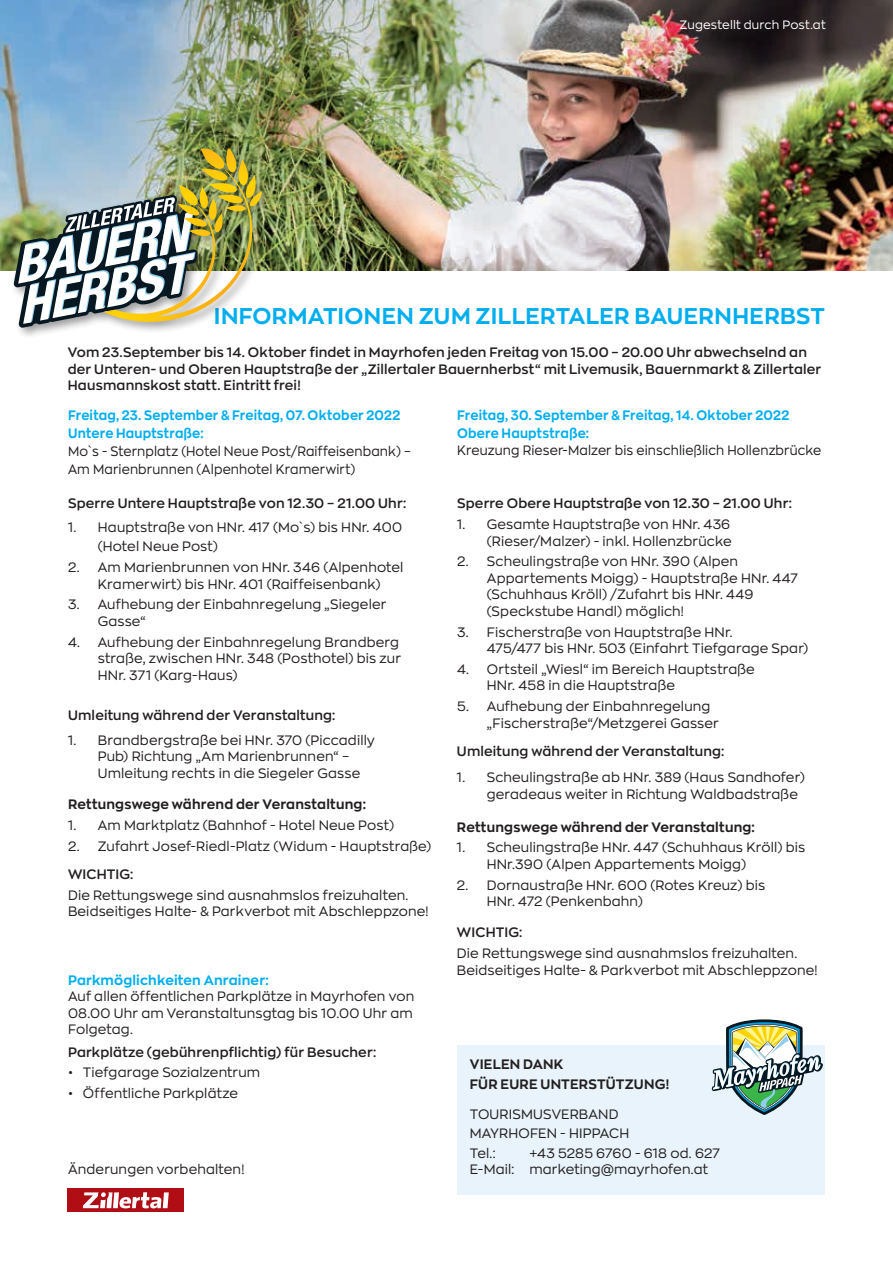
<style>
.page{position:relative;width:893px;height:1263px;background:#fff}
.page>*{position:absolute;margin:0;border:0;box-sizing:border-box;transform-origin:0 0}
.t1{font:700 22.5px "Zona Pro";letter-spacing:.015em;color:#00aeef}
.t2{font:13.5px/16.5px "Zona Pro";letter-spacing:.015em;color:#231f20}
.t3{font:600 13.5px/16.5px "Zona Pro";letter-spacing:.015em;color:#231f20}
.t4{font:13.5px/18px "Zona Pro";letter-spacing:.015em;color:#231f20;scale:.95 1}
.t5{font:700 13.5px/18px "Zona Pro";letter-spacing:.015em;color:#00aeef;scale:.95 1}
.t6{font:700 13.5px/19.5px "Zona Pro";letter-spacing:.015em;color:#231f20}
.t7{font:700 13.5px "Zona Pro";letter-spacing:.015em;color:#00aeef}
.t8{font:12px "Zona Pro";letter-spacing:.015em;color:#fff}
</style>
<div class="page">
<img style="left:0;top:0;width:893px;height:270px">
<div style="left:457px;top:1045px;width:368px;height:150px;background:#e8f3fb"></div>
<div style="left:68px;top:1189px;width:116px;height:23px;background:#b00d15"></div>
<svg style="left:83px;top:1192px;width:86px;height:16px"></svg>
<div style="left:10px;top:145px;width:264px;height:195px;background:#231f20;opacity:.45"></div>
<img style="left:14px;top:149px;width:249px;height:180px">
<svg style="left:712px;top:1019px;width:111px;height:96px"></svg>
<p class="t8" style="left:679px;top:17px;width:148px">Zugestellt durch Post.at</p>
<h1 class="t1" style="left:214px;top:301px;width:613px">INFORMATIONEN ZUM ZILLERTALER BAUERNHERBST</h1>
<p class="t3" style="left:68px;top:344px;width:755px">Vom 23.September bis 14. Oktober findet in Mayrhofen jeden Freitag von 15.00 – 20.00 Uhr abwechselnd an der Unteren- und Oberen Hauptstraße der „Zillertaler Bauernherbst“ mit Livemusik, Bauernmarkt &amp; Zillertaler<br>Hausmannskost statt. Eintritt frei!</p>
<p class="t5" style="left:68px;top:406px;width:351px">Freitag, 23. September &amp; Freitag, 07. Oktober 2022<br>Untere Hauptstraße:</p>
<p class="t4" style="left:68px;top:442px;width:362px">Mo`s - Sternplatz (Hotel Neue Post/Raiffeisenbank) –<br>Am Marienbrunnen (Alpenhotel Kramerwirt)</p>
<p class="t3" style="left:68px;top:495px;width:340px">Sperre Untere Hauptstraße von 12.30 – 21.00 Uhr:</p>
<p class="t2" style="left:98px;top:517px;width:306px;line-height:19.5px;text-indent:-30px">1. Hauptstraße von HNr. 417 (Mo`s) bis HNr. 400 (Hotel Neue Post)</p>
<p class="t2" style="left:68px;top:559px;width:337px;text-align:center">2. Am Marienbrunnen von HNr. 346 (Alpenhotel<br>Kramerwirt) bis HNr. 401 (Raiffeisenbank)</p>
<p class="t2" style="left:98px;top:596px;width:290px;text-indent:-30px">3. Aufhebung der Einbahnregelung „Siegeler<br>Gasse“</p>
<p class="t2" style="left:98px;top:633px;width:305px;text-indent:-30px">4. Aufhebung der Einbahnregelung Brandberg straße, zwischen HNr. 348 (Posthotel) bis zur<br>HNr. 371 (Karg-Haus)</p>
<p class="t3" style="left:68px;top:706px;width:269px">Umleitung während der Veranstaltung:</p>
<p class="t2" style="left:98px;top:731px;width:279px;text-indent:-30px">1. Brandbergstraße bei HNr. 370 (Piccadilly<br>Pub) Richtung „Am Marienbrunnen“ –<br>Umleitung rechts in die Siegeler Gasse</p>
<p class="t6" style="left:68px;top:794px;width:299px">Rettungswege während der Veranstaltung:</p>
<p class="t2" style="left:68px;top:816px;width:328px">1. Am Marktplatz (Bahnhof - Hotel Neue Post)</p>
<p class="t2" style="left:68px;top:837px;width:365px">2. Zufahrt Josef-Riedl-Platz (Widum - Hauptstraße)</p>
<p class="t3" style="left:68px;top:865px;width:67px">WICHTIG:</p>
<p class="t2" style="left:68px;top:886px;width:362px">Die Rettungswege sind ausnahmslos freizuhalten.<br>Beidseitiges Halte- &amp; Parkverbot mit Abschleppzone!</p>
<p class="t7" style="left:68px;top:971px;width:202px">Parkmöglichkeiten Anrainer:</p>
<p class="t2" style="left:68px;top:988px;width:348px;text-align:justify">Auf allen öffentlichen Parkplätze in Mayrhofen von 08.00 Uhr am Veranstaltunsgtag bis 10.00 Uhr am Folgetag.</p>
<p class="t3" style="left:68px;top:1043px;width:310px">Parkplätze (gebührenpflichtig) für Besucher:</p>
<p class="t2" style="left:68px;top:1064px;width:194px">• Tiefgarage Sozialzentrum</p>
<p class="t2" style="left:68px;top:1085px;width:171px">• Öffentliche Parkplätze</p>
<p class="t2" style="left:68px;top:1160px;width:178px">Änderungen vorbehalten!</p>
<p class="t5" style="left:457px;top:406px;width:351px">Freitag, 30. September &amp; Freitag, 14. Oktober 2022<br>Obere Hauptstraße:</p>
<p class="t4" style="left:457px;top:441px;width:385px">Kreuzung Rieser-Malzer bis einschließlich Hollenzbrücke</p>
<p class="t3" style="left:457px;top:495px;width:336px">Sperre Obere Hauptstraße von 12.30 – 21.00 Uhr:</p>
<p class="t2" style="left:457px;top:515px;width:276px;text-align:right">1. Gesamte Hauptstraße von HNr. 436 (Rieser/Malzer) - inkl. Hollenzbrücke</p>
<p class="t2" style="left:487px;top:553px;width:313px;text-indent:-30px">2. Scheulingstraße von HNr. 390 (Alpen Appartements Moigg) - Hauptstraße HNr. 447 (Schuhhaus Kröll) /Zufahrt bis HNr. 449 (Speckstube Handl) möglich!</p>
<p class="t2" style="left:487px;top:623px;width:323px;text-indent:-30px">3. Fischerstraße von Hauptstraße HNr.<br>475/477 bis HNr. 503 (Einfahrt Tiefgarage Spar)</p>
<p class="t2" style="left:487px;top:660px;width:269px;text-indent:-30px">4. Ortsteil „Wiesl“ im Bereich Hauptstraße<br>HNr. 458 in die Hauptstraße</p>
<p class="t2" style="left:487px;top:697px;width:234px;text-indent:-30px">5. Aufhebung der Einbahnregelung „Fischerstraße“/Metzgerei Gasser</p>
<p class="t3" style="left:457px;top:742px;width:269px">Umleitung während der Veranstaltung:</p>
<p class="t2" style="left:487px;top:769px;width:320px;text-indent:-30px">1. Scheulingstraße ab HNr. 389 (Haus Sandhofer) geradeaus weiter in Richtung Waldbadstraße</p>
<p class="t6" style="left:457px;top:817px;width:299px">Rettungswege während der Veranstaltung:</p>
<p class="t2" style="left:487px;top:839px;width:320px;text-indent:-30px">1. Scheulingstraße HNr. 447 (Schuhhaus Kröll) bis<br>HNr.390 (Alpen Appartements Moigg)</p>
<p class="t2" style="left:487px;top:876px;width:280px;text-indent:-30px">2. Dornaustraße HNr. 600 (Rotes Kreuz) bis<br>HNr. 472 (Penkenbahn)</p>
<p class="t3" style="left:457px;top:924px;width:67px">WICHTIG:</p>
<p class="t2" style="left:457px;top:945px;width:362px">Die Rettungswege sind ausnahmslos freizuhalten.<br>Beidseitiges Halte- &amp; Parkverbot mit Abschleppzone!</p>
<p class="t6" style="left:470px;top:1054px;width:201px">VIELEN DANK<br>FÜR EURE UNTERSTÜTZUNG!</p>
<p class="t2" style="left:470px;top:1104px;width:161px;line-height:19.5px">TOURISMUSVERBAND<br>MAYRHOFEN - HIPPACH<br>Tel.:</p>
<p class="t2" style="left:470px;top:1144px;width:252px;text-indent:60px">+43 5285 6760 - 618 od. 627<br>E-Mail: marketing@mayrhofen.at</p>
</div>
